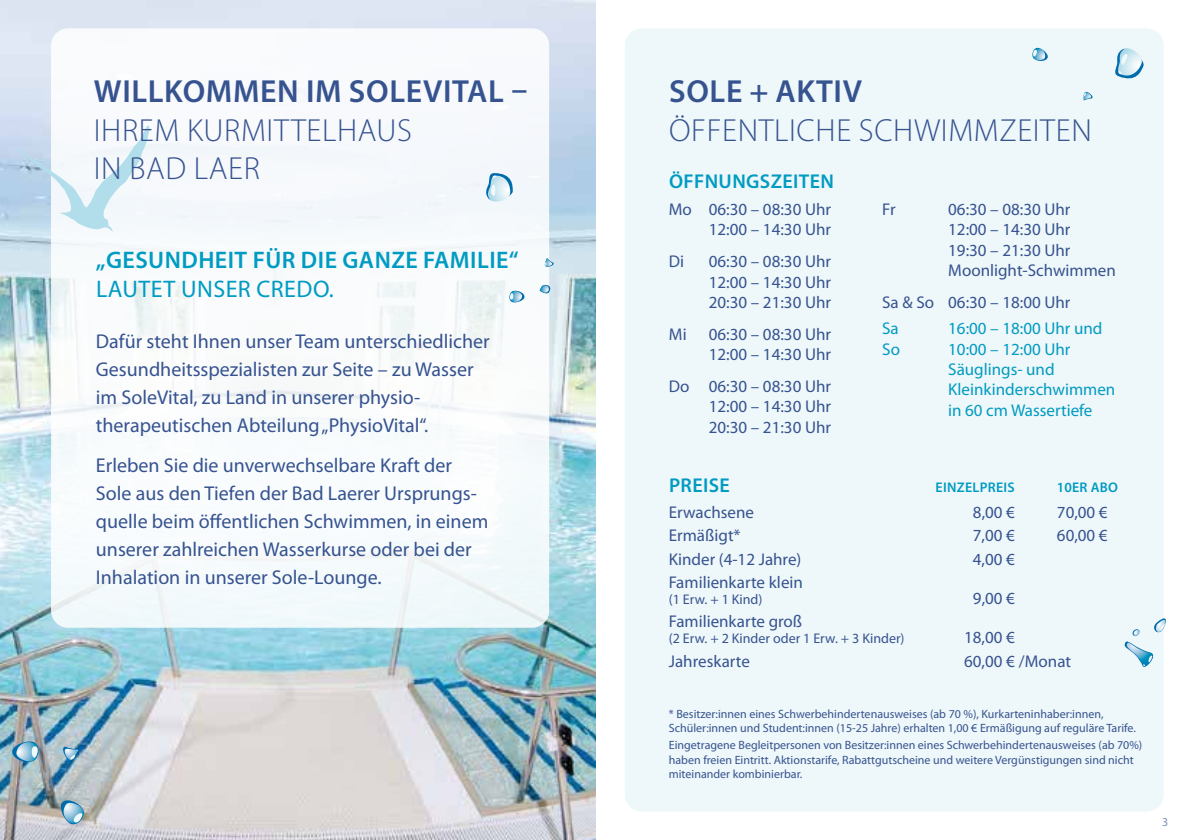
<style>
.page{position:relative;width:1191px;height:840px;background:#fff}
.page>*{position:absolute;margin:0;border:0;box-sizing:border-box;transform-origin:0 0}
.t1{font:300 32px/38.4px "Myriad Pro";letter-spacing:.02em;color:#365390}
.t2{font:600 32px "Myriad Pro";letter-spacing:.02em;color:#365390}
.t3{font:600 24px "Myriad Pro";letter-spacing:.02em;color:#009bc2}
.t4{font:24px "Myriad Pro";letter-spacing:.02em;color:#009bc2}
.t5{font:20px/28px "Myriad Pro";color:#365390}
.t6{font:600 20px "Myriad Pro";letter-spacing:.02em;color:#009bc2}
.t7{font:17px/20.4px "Myriad Pro";color:#365390;text-align:justify}
.t8{font:17px/20.4px "Myriad Pro";color:#009bc2}
.t9{font:14px "Myriad Pro";color:#365390}
.t10{font:600 14px "Myriad Pro";letter-spacing:.02em;color:#009bc2}
.t11{font:12px/14.4px "Myriad Pro";color:#365390}
</style>
<div class="page">
<img style="left:0;top:0;width:595px;height:839px">
<div style="left:51px;top:28px;width:498px;height:599px;background:#f8fafc;border-radius:17px"></div>
<svg style="left:16px;top:125px;width:134px;height:106px"></svg>
<svg style="left:59px;top:794px;width:28px;height:30px"></svg>
<svg style="left:61px;top:744px;width:20px;height:16px"></svg>
<svg style="left:509px;top:290px;width:16px;height:13px"></svg>
<svg style="left:544px;top:257px;width:9px;height:11px"></svg>
<svg style="left:539px;top:283px;width:15px;height:11px"></svg>
<svg style="left:486px;top:173px;width:27px;height:29px"></svg>
<svg style="left:9px;top:738px;width:31px;height:28px"></svg>
<div style="left:625px;top:28px;width:538px;height:783px;background:#ebf6f9;border-radius:17px"></div>
<svg style="left:1124px;top:615px;width:42px;height:55px"></svg>
<svg style="left:1032px;top:47px;width:15px;height:14px"></svg>
<svg style="left:1083px;top:91px;width:10px;height:10px"></svg>
<svg style="left:1115px;top:48px;width:29px;height:31px"></svg>
<h1 class="t2" style="left:94px;top:71px;width:435px">WILLKOMMEN IM SOLEVITAL –</h1>
<h1 class="t1" style="left:94px;top:110px;width:320px">IHREM KURMITTELHAUS<br>IN BAD LAER</h1>
<h2 class="t3" style="left:96px;top:245px;width:424px">„GESUNDHEIT FÜR DIE GANZE FAMILIE“</h2>
<h2 class="t4" style="left:96px;top:274px;width:239px">LAUTET UNSER CREDO.</h2>
<p class="t5" style="left:96px;top:327px;width:395px">Dafür steht Ihnen unser Team unterschiedlicher Gesundheitsspezialisten zur Seite – zu Wasser im SoleVital, zu Land in unserer physio&shy;therapeutischen Abteilung „PhysioVital“.</p>
<p class="t5" style="left:96px;top:450px;width:394px">Erleben Sie die unverwechselbare Kraft der Sole aus den Tiefen der Bad Laerer Ursprungs&shy;quelle beim öffentlichen Schwimmen, in einem unserer zahlreichen Wasserkurse oder bei der Inhalation in unserer Sole-Lounge.</p>
<h1 class="t2" style="left:669px;top:71px;width:194px">SOLE + AKTIV</h1>
<h1 class="t1" style="left:669px;top:110px;width:424px">ÖFFENTLICHE SCHWIMMZEITEN</h1>
<p class="t6" style="left:669px;top:168px;width:166px">ÖFFNUNGSZEITEN</p>
<p class="t7" style="left:669px;top:199px;width:164px;text-align:right">Mo 06:30 – 08:30 Uhr<br>12:00 – 14:30 Uhr</p>
<p class="t7" style="left:669px;top:251px;width:17px">Di</p>
<p class="t7" style="left:709px;top:251px;width:124px">06:30 – 08:30 Uhr 12:00 – 14:30 Uhr 20:30 – 21:30 Uhr</p>
<p class="t7" style="left:669px;top:323px;width:19px">Mi</p>
<p class="t7" style="left:709px;top:323px;width:124px">06:30 – 08:30 Uhr<br>12:00 – 14:30 Uhr</p>
<p class="t7" style="left:709px;top:375px;width:124px;text-indent:-40px">Do 06:30 – 08:30 Uhr 12:00 – 14:30 Uhr 20:30 – 21:30 Uhr</p>
<p class="t7" style="left:882px;top:199px;width:15px">Fr</p>
<p class="t7" style="left:948px;top:199px;width:169px;text-align:left">06:30 – 08:30 Uhr<br>12:00 – 14:30 Uhr<br>19:30 – 21:30 Uhr<br>Moonlight-Schwimmen</p>
<p class="t7" style="left:882px;top:291px;width:190px">Sa &amp; So 06:30 – 18:00 Uhr</p>
<p class="t8" style="left:882px;top:318px;width:18px">Sa</p>
<p class="t8" style="left:948px;top:318px;width:156px">16:00 – 18:00 Uhr und</p>
<p class="t8" style="left:882px;top:338px;width:19px">So</p>
<p class="t8" style="left:948px;top:338px;width:169px">10:00 – 12:00 Uhr<br>Säuglings- und<br>Kleinkinderschwimmen in 60 cm Wassertiefe</p>
<p class="t6" style="left:669px;top:472px;width:62px">PREISE</p>
<p class="t10" style="left:935px;top:478px;width:81px">EINZELPREIS</p>
<p class="t10" style="left:1057px;top:478px;width:63px">10ER ABO</p>
<p class="t7" style="left:669px;top:501px;width:87px">Erwachsene</p>
<p class="t7" style="left:973px;top:501px;width:44px">8,00 €</p>
<p class="t7" style="left:1057px;top:501px;width:52px">70,00 €</p>
<p class="t7" style="left:669px;top:525px;width:73px">Ermäßigt*</p>
<p class="t7" style="left:973px;top:525px;width:44px">7,00 €</p>
<p class="t7" style="left:1057px;top:525px;width:52px">60,00 €</p>
<p class="t7" style="left:669px;top:548px;width:134px">Kinder (4-12 Jahre)</p>
<p class="t7" style="left:973px;top:548px;width:44px">4,00 €</p>
<p class="t7" style="left:669px;top:571px;width:136px">Familienkarte klein</p>
<p class="t9" style="left:669px;top:590px;width:95px">(1 Erw. + 1 Kind)</p>
<p class="t7" style="left:973px;top:587px;width:44px">9,00 €</p>
<p class="t7" style="left:669px;top:610px;width:135px">Familienkarte groß</p>
<p class="t9" style="left:669px;top:629px;width:237px">(2 Erw. + 2 Kinder oder 1 Erw. + 3 Kinder)</p>
<p class="t7" style="left:964px;top:626px;width:52px">18,00 €</p>
<p class="t7" style="left:669px;top:650px;width:83px">Jahreskarte</p>
<p class="t7" style="left:964px;top:650px;width:108px">60,00 € /Monat</p>
<p class="t11" style="left:669px;top:706px;width:468px">* Besitzer:innen eines Schwerbehindertenausweises (ab 70 %), Kurkarteninhaber:innen,<br>Schüler:innen und Student:innen (15-25 Jahre) erhalten 1,00 € Ermäßigung auf reguläre Tarife.</p>
<p class="t11" style="left:669px;top:737px;width:475px">Eingetragene Begleitpersonen von Besitzer:innen eines Schwerbehindertenausweises (ab 70%) haben freien Eintritt. Aktionstarife, Rabattgutscheine und weitere Vergünstigungen sind nicht miteinander kombinierbar.</p>
<p class="t11" style="left:1162px;top:814px;width:8px">3</p>
</div>
